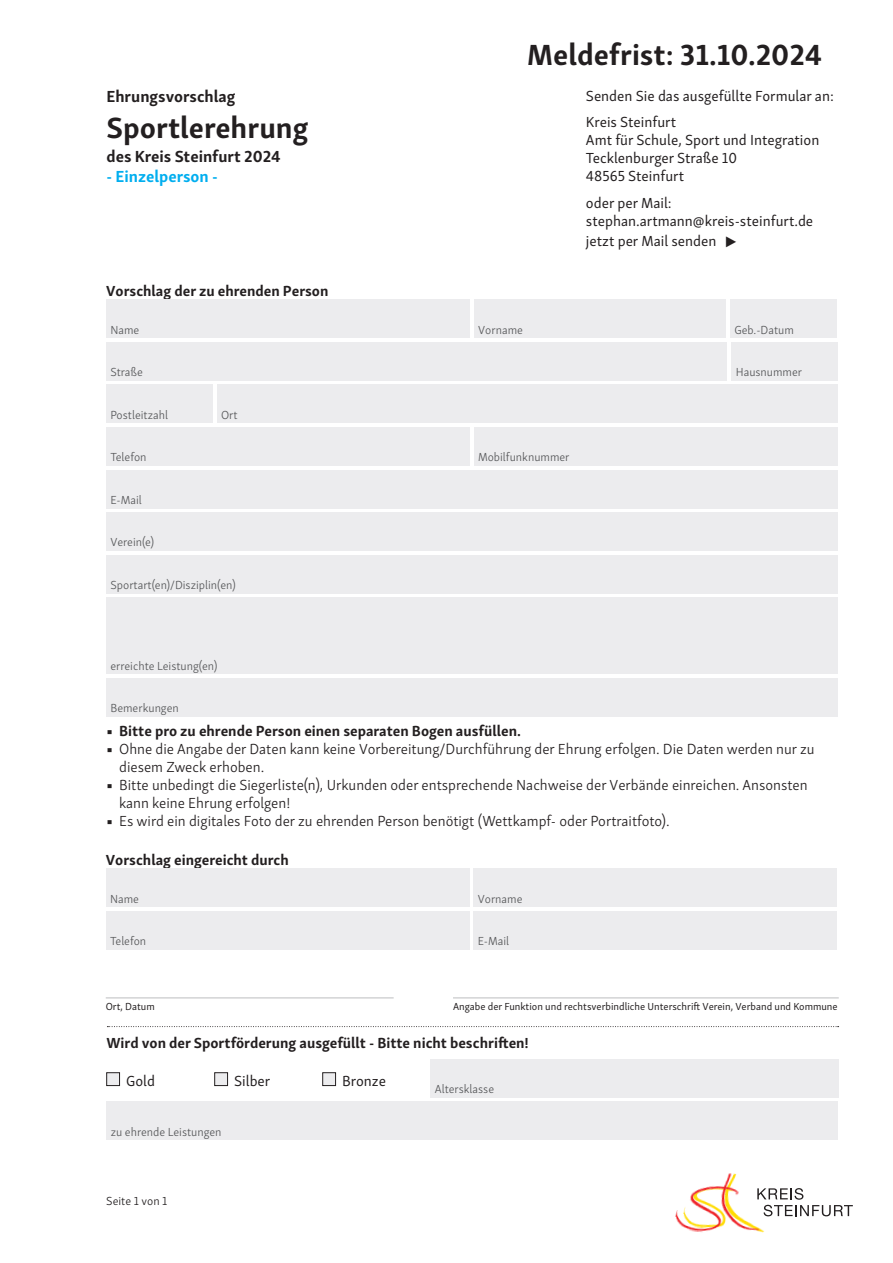
<style>
.page{position:relative;width:893px;height:1263px;background:#fff}
.page>*{position:absolute;margin:0;border:0;box-sizing:border-box;transform-origin:0 0}
.t1{font:700 30px "Skolar Sans Latn";color:#231f20}
.t2{font:700 16.5px "Skolar Sans Latn";color:#231f20}
.t3{font:700 16.5px "Skolar Sans Latn";color:#00aeef}
.t4{font:300 15px/18px "Skolar Sans Latn";color:#231f20}
.t5{font:15px/18px "Skolar Sans Latn";color:#231f20}
.t6{font:700 15px "Skolar Sans Latn";color:#231f20}
.t7{font:300 12px "Skolar Sans Latn";color:#57585a}
.t8{font:300 12px "Skolar Sans Latn";color:#231f20}
.t9{font:10.5px "Skolar Sans Latn";color:#231f20}
.s1{font-size:31.5px}
.s2{font-weight:700}
</style>
<div class="page">
<svg style="left:773px;top:1188px;width:80px;height:28px"></svg>
<img style="left:675px;top:1173px;width:98px;height:60px">
<div style="left:474px;top:427px;width:363px;height:39px;background:#ececee"></div>
<div style="left:106px;top:427px;width:364px;height:39px;background:#ececee"></div>
<div style="left:106px;top:342px;width:621px;height:39px;background:#ececee"></div>
<div style="left:732px;top:342px;width:106px;height:39px;background:#ececee"></div>
<div style="left:217px;top:385px;width:621px;height:38px;background:#ececee"></div>
<div style="left:106px;top:385px;width:107px;height:38px;background:#ececee"></div>
<div style="left:106px;top:512px;width:732px;height:39px;background:#ececee"></div>
<div style="left:106px;top:555px;width:732px;height:38px;background:#ececee"></div>
<div style="left:106px;top:597px;width:732px;height:77px;background:#ececee"></div>
<div style="left:106px;top:678px;width:732px;height:38px;background:#ececee"></div>
<div style="left:106px;top:470px;width:732px;height:38px;background:#ececee"></div>
<div style="left:474px;top:300px;width:252px;height:38px;background:#ececee"></div>
<div style="left:106px;top:300px;width:364px;height:38px;background:#ececee"></div>
<div style="left:730px;top:300px;width:106px;height:38px;background:#ececee"></div>
<div style="left:107px;top:1073px;width:13px;height:12px;background:#ececee"></div>
<div style="left:106px;top:1072px;width:14px;height:14px;border:1px solid #231f20"></div>
<div style="left:215px;top:1073px;width:13px;height:12px;background:#ececee"></div>
<div style="left:214px;top:1072px;width:14px;height:14px;border:1px solid #231f20"></div>
<div style="left:323px;top:1073px;width:13px;height:12px;background:#ececee"></div>
<div style="left:322px;top:1072px;width:14px;height:14px;border:1px solid #231f20"></div>
<div style="left:430px;top:1059px;width:409px;height:38px;background:#ececee"></div>
<div style="left:106px;top:1101px;width:732px;height:39px;background:#ececee"></div>
<svg style="left:107px;top:1026px;width:732px;height:1px"></svg>
<div style="left:474px;top:869px;width:363px;height:38px;background:#ececee"></div>
<div style="left:106px;top:869px;width:363px;height:38px;background:#ececee"></div>
<div style="left:474px;top:911px;width:363px;height:39px;background:#ececee"></div>
<div style="left:106px;top:911px;width:363px;height:39px;background:#ececee"></div>
<hr style="left:106px;top:998px;width:288px;height:1px;background:#bcbdc0">
<hr style="left:453px;top:998px;width:386px;height:1px;background:#bcbdc0">
<p class="t2" style="left:106px;top:83px;width:131px">Ehrungsvorschlag</p>
<h1 class="t1" style="left:106px;top:103px;width:204px">Sportlerehrung</h1>
<p class="t2" style="left:106px;top:143px;width:176px">des Kreis Steinfurt 2024</p>
<p class="t3" style="left:106px;top:162px;width:113px">- Einzelperson -</p>
<p class="t6" style="left:106px;top:278px;width:224px">Vorschlag der zu ehrenden Person</p>
<h1 class="t1" style="left:527px;top:30px;width:297px">Meldefrist: 31.10.2024</h1>
<p class="t5" style="left:586px;top:81px;width:249px;line-height:26.5px">Senden Sie das ausgefüllte Formular an:<br>Kreis Steinfurt</p>
<p class="t5" style="left:586px;top:130px;width:235px">Amt für Schule, Sport und Integration<br>Tecklenburger Straße 10<br>48565 Steinfurt</p>
<p class="t5" style="left:586px;top:192px;width:229px">oder per Mail: stephan.artmann@kreis-steinfurt.de</p>
<p class="t5" style="left:586px;top:231px;width:153px">jetzt per Mail senden <span class="s1">▶</span></p>
<p class="t7" style="left:110px;top:321px;width:30px">Name</p>
<p class="t7" style="left:478px;top:321px;width:46px">Vorname</p>
<p class="t7" style="left:734px;top:321px;width:61px">Geb.-Datum</p>
<p class="t7" style="left:110px;top:363px;width:34px">Straße</p>
<p class="t7" style="left:736px;top:363px;width:68px">Hausnummer</p>
<p class="t7" style="left:110px;top:406px;width:59px">Postleitzahl</p>
<p class="t7" style="left:221px;top:406px;width:18px">Ort</p>
<p class="t7" style="left:110px;top:448px;width:38px">Telefon</p>
<p class="t7" style="left:478px;top:448px;width:93px">Mobilfunknummer</p>
<p class="t7" style="left:111px;top:491px;width:33px">E-Mail</p>
<p class="t7" style="left:110px;top:533px;width:45px">Verein(e)</p>
<p class="t7" style="left:110px;top:576px;width:127px">Sportart(en)/Disziplin(en)</p>
<p class="t7" style="left:110px;top:657px;width:108px">erreichte Leistung(en)</p>
<p class="t7" style="left:110px;top:699px;width:70px">Bemerkungen</p>
<p class="t6" style="left:106px;top:719px;width:416px">■ Bitte pro zu ehrende Person einen separaten Bogen ausfüllen.</p>
<p class="t4" style="left:119px;top:739px;width:697px;text-indent:-13px"><span class="s2">■</span> Ohne die Angabe der Daten kann keine Vorbereitung/Durchführung der Ehrung erfolgen. Die Daten werden nur zu diesem Zweck erhoben.</p>
<p class="t4" style="left:119px;top:775px;width:690px;text-indent:-13px"><span class="s2">■</span> Bitte unbedingt die Siegerliste(n), Urkunden oder entsprechende Nachweise der Verbände einreichen. Ansonsten kann keine Ehrung erfolgen!</p>
<p class="t4" style="left:106px;top:811px;width:565px"><span class="s2">■</span> Es wird ein digitales Foto der zu ehrenden Person benötigt (Wettkampf- oder Portraitfoto).</p>
<p class="t6" style="left:106px;top:847px;width:184px">Vorschlag eingereicht durch</p>
<p class="t7" style="left:110px;top:890px;width:30px">Name</p>
<p class="t7" style="left:478px;top:890px;width:46px">Vorname</p>
<p class="t7" style="left:110px;top:932px;width:38px">Telefon</p>
<p class="t7" style="left:478px;top:932px;width:33px">E-Mail</p>
<p class="t9" style="left:106px;top:999px;width:51px">Ort, Datum</p>
<p class="t9" style="left:453px;top:999px;width:386px">Angabe der Funktion und rechtsverbindliche Unterschrift Verein, Verband und Kommune</p>
<p class="t6" style="left:106px;top:1030px;width:424px">Wird von der Sportförderung ausgefüllt - Bitte nicht beschriften!</p>
<p class="t5" style="left:126px;top:1070px;width:30px">Gold</p>
<p class="t5" style="left:234px;top:1070px;width:38px">Silber</p>
<p class="t5" style="left:342px;top:1070px;width:45px">Bronze</p>
<p class="t7" style="left:435px;top:1080px;width:61px">Altersklasse</p>
<p class="t7" style="left:111px;top:1122px;width:112px">zu ehrende Leistungen</p>
<p class="t8" style="left:106px;top:1192px;width:63px">Seite 1 von 1</p>
</div>
